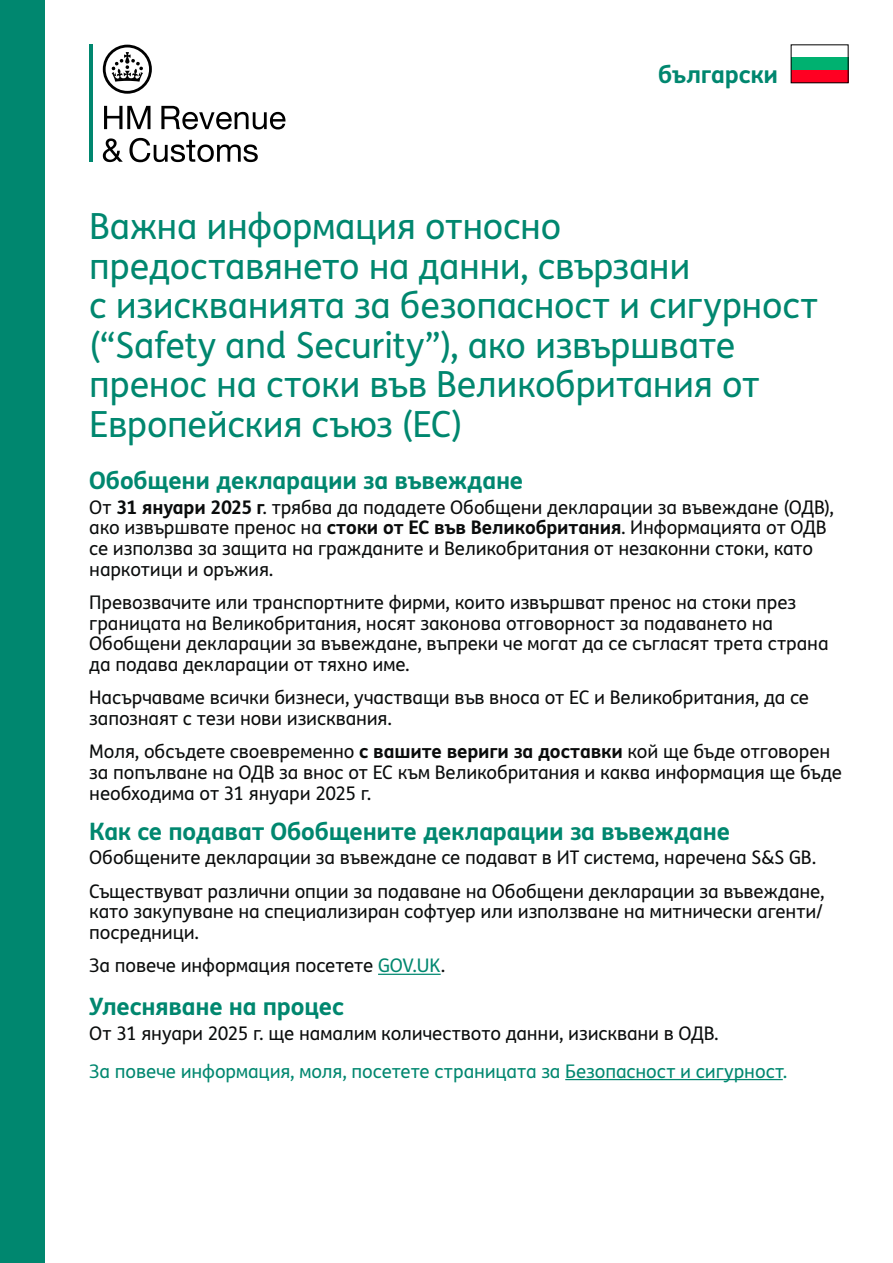
<style>
.page{position:relative;width:893px;height:1263px;background:#fff}
.page>*{position:absolute;margin:0;border:0;box-sizing:border-box;transform-origin:0 0}
.Heading_VI{font:36px/39.6px "FS Me Pro";letter-spacing:-.01em;color:#00876f}
.Subhead_VI{font:700 24px "FS Me Pro";letter-spacing:-.01em;color:#00876f}
._3_-_Language{font:700 24px "FS Me Pro";letter-spacing:-.01em;color:#00876f}
.Bodycopy_VI{font:18.75px/20.7px "FS Me Pro";letter-spacing:-.005em;color:#0a0c0c}
.Bodycopy_VI-2{font:18.75px "FS Me Pro";letter-spacing:-.005em;color:#00876f}
.s1{font-weight:700}
.s2{color:#00876f}
</style>
<div class="page">
<div style="left:0;top:0;width:45px;height:1263px;background:#00876f"></div>
<svg style="left:103px;top:45px;width:49px;height:49px"></svg>
<svg style="left:104px;top:106px;width:46px;height:23px"></svg>
<svg style="left:161px;top:106px;width:125px;height:23px"></svg>
<svg style="left:103px;top:138px;width:20px;height:24px"></svg>
<svg style="left:129px;top:138px;width:129px;height:24px"></svg>
<hr style="left:89px;top:45px;width:3px;height:117px;background:#00876f">
<hr style="left:378px;top:974px;width:63px;height:1px;background:#00876f">
<hr style="left:565px;top:1079px;width:218px;height:1px;background:#00876f">
<div style="left:791px;top:58px;width:57px;height:25px;background:#00b170"></div>
<div style="left:791px;top:70px;width:57px;height:13px;background:#f02"></div>
<p class="_3_-_Language" style="left:658px;top:56px;width:122px">български</p>
<h1 class="Heading_VI" style="left:89px;top:206px;width:730px">Важна информация относно предоставянето на данни, свързани<br>с изискванията за безопасност и сигурност (“Safety and Security”), ако извършвате пренос на стоки във Великобритания от Европейския съюз (EC)</h1>
<p class="Subhead_VI" style="left:89px;top:462px;width:435px">Обобщени декларации за въвеждане</p>
<p class="Bodycopy_VI" style="left:89px;top:496px;width:746px">От <span class="s1">31 януари 2025 г</span>. трябва да подадете Обобщени декларации за въвеждане (ОДВ), ако извършвате пренос на <span class="s1">стоки от ЕС във Великобритания</span>. Информацията от ОДВ се използва за защита на гражданите и Великобритания от незаконни стоки, като наркотици и оръжия.</p>
<p class="Bodycopy_VI" style="left:89px;top:592px;width:741px">Превозвачите или транспортните фирми, които извършват пренос на стоки през границата на Великобритания, носят законова отговорност за подаването на Обобщени декларации за въвеждане, въпреки че могат да се съгласят трета страна да подава декларации от тяхно име.</p>
<p class="Bodycopy_VI" style="left:89px;top:687px;width:721px">Насърчаваме всички бизнеси, участващи във вноса от ЕС и Великобритания, да се запознаят с тези нови изисквания.</p>
<p class="Bodycopy_VI" style="left:89px;top:741px;width:754px">Моля, обсъдете своевременно <span class="s1">с вашите вериги за доставки</span> кой ще бъде отговорен за попълване на ОДВ за внос от ЕС към Великобритания и каква информация ще бъде необходима от 31 януари 2025 г.</p>
<p class="Subhead_VI" style="left:89px;top:812px;width:642px">Как се подават Обобщените декларации за въвеждане</p>
<p class="Bodycopy_VI" style="left:89px;top:847px;width:728px">Обобщените декларации за въвеждане се подават в ИТ система, наречена S&amp;S GB.</p>
<p class="Bodycopy_VI" style="left:89px;top:880px;width:737px;text-align:justify">Съществуват различни опции за подаване на Обобщени декларации за въвеждане, като закупуване на специализиран софтуер или използване на митнически агенти/ посредници.</p>
<p class="Bodycopy_VI" style="left:89px;top:955px;width:357px">За повече информация посетете <span class="s2">GOV.UK</span>.</p>
<p class="Subhead_VI" style="left:89px;top:988px;width:256px">Улесняване на процес</p>
<p class="Bodycopy_VI" style="left:89px;top:1023px;width:631px">От 31 януари 2025 г. ще намалим количеството данни, изисквани в ОДВ.</p>
<p class="Bodycopy_VI-2" style="left:89px;top:1058px;width:699px">За повече информация, моля, посетете страницата за Безопасност и сигурност.</p>
</div>
